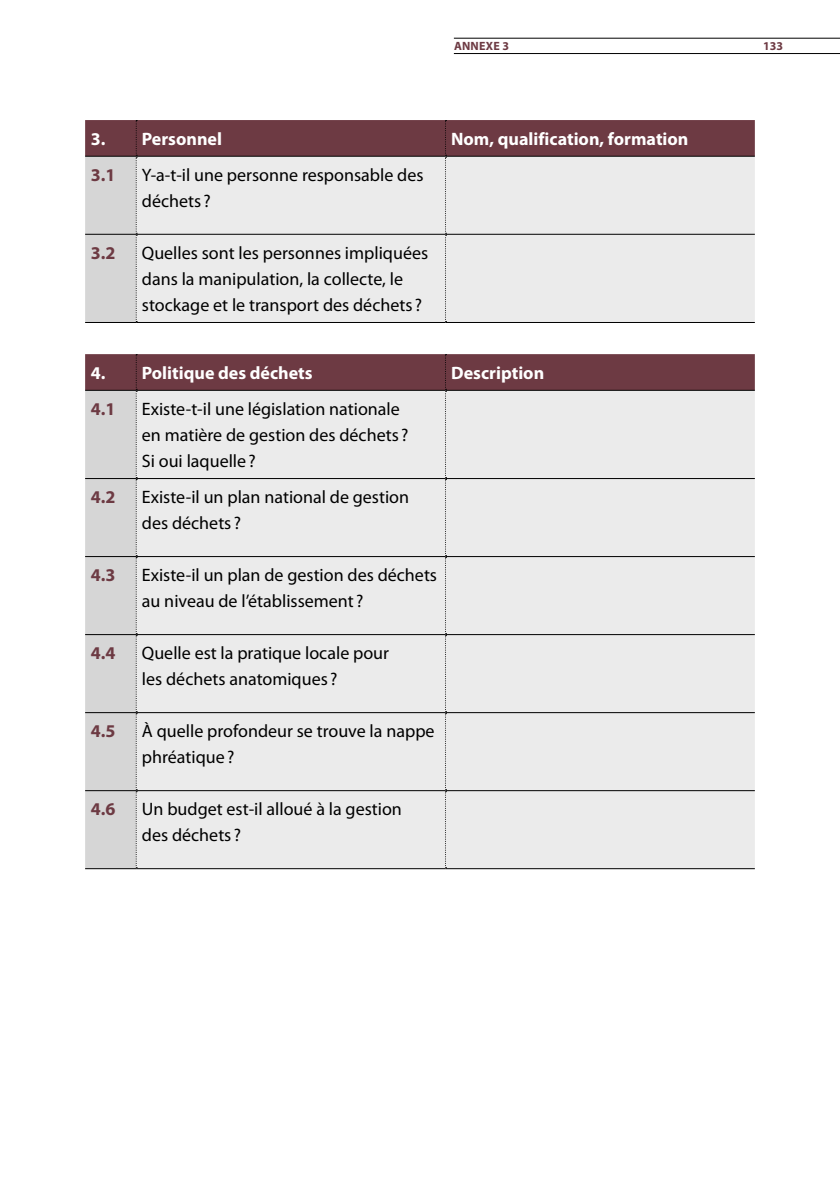
<style>
.page{position:relative;width:840px;height:1191px;background:#fff}
.page>*{position:absolute;margin:0;border:0;box-sizing:border-box;transform-origin:0 0}
.t1{font:18px/26px "Myriad Pro";color:#000}
.t2{font:700 18px "Myriad Pro";color:#fff}
.t3{font:700 18px "Myriad Pro";color:#6d3a43}
.t4{font:700 12px "Myriad Pro";letter-spacing:.02em;color:#6d3a43}
</style>
<div class="page">
<svg style="left:85px;top:120px;width:669px;height:202px;background:#d2c9ca"></svg>
<hr style="left:85px;top:234px;width:51px;height:1px;background:#000">
<hr style="left:136px;top:234px;width:309px;height:1px;background:#000">
<hr style="left:445px;top:234px;width:309px;height:1px;background:#000">
<hr style="left:85px;top:156px;width:51px;height:1px;background:#000">
<hr style="left:136px;top:156px;width:309px;height:1px;background:#000">
<hr style="left:445px;top:156px;width:309px;height:1px;background:#000">
<hr style="left:85px;top:322px;width:51px;height:1px;background:#000">
<hr style="left:136px;top:322px;width:309px;height:1px;background:#000">
<hr style="left:445px;top:322px;width:309px;height:1px;background:#000">
<svg style="left:85px;top:354px;width:669px;height:514px;background:#dfdcdc"></svg>
<hr style="left:85px;top:478px;width:51px;height:1px;background:#000">
<hr style="left:136px;top:478px;width:309px;height:1px;background:#000">
<hr style="left:445px;top:478px;width:309px;height:1px;background:#000">
<hr style="left:85px;top:556px;width:51px;height:1px;background:#000">
<hr style="left:136px;top:556px;width:309px;height:1px;background:#000">
<hr style="left:445px;top:556px;width:309px;height:1px;background:#000">
<hr style="left:85px;top:634px;width:51px;height:1px;background:#000">
<hr style="left:136px;top:634px;width:309px;height:1px;background:#000">
<hr style="left:445px;top:634px;width:309px;height:1px;background:#000">
<hr style="left:85px;top:712px;width:51px;height:1px;background:#000">
<hr style="left:136px;top:712px;width:309px;height:1px;background:#000">
<hr style="left:445px;top:712px;width:309px;height:1px;background:#000">
<hr style="left:85px;top:790px;width:51px;height:1px;background:#000">
<hr style="left:136px;top:790px;width:309px;height:1px;background:#000">
<hr style="left:445px;top:790px;width:309px;height:1px;background:#000">
<hr style="left:85px;top:390px;width:51px;height:1px;background:#000">
<hr style="left:136px;top:390px;width:309px;height:1px;background:#000">
<hr style="left:445px;top:390px;width:309px;height:1px;background:#000">
<hr style="left:85px;top:868px;width:51px;height:1px;background:#000">
<hr style="left:136px;top:868px;width:309px;height:1px;background:#000">
<hr style="left:445px;top:868px;width:309px;height:1px;background:#000">
<hr style="left:453px;top:38px;width:386px;height:1px;background:#000">
<hr style="left:453px;top:53px;width:386px;height:1px;background:#000">
<p class="t4" style="left:453px;top:38px;width:57px">Annexe 3</p>
<p class="t4" style="left:762px;top:38px;width:21px">133</p>
<p class="t2" style="left:91px;top:127px;width:133px">3. Personnel</p>
<p class="t2" style="left:451px;top:127px;width:239px">Nom, qualification, formation</p>
<p class="t3" style="left:91px;top:163px;width:26px">3.1</p>
<p class="t1" style="left:142px;top:162px;width:283px">Y-a-t-il une personne responsable des déchets ?</p>
<p class="t3" style="left:91px;top:241px;width:26px">3.2</p>
<p class="t1" style="left:142px;top:240px;width:288px">Quelles sont les personnes impliquées dans la manipulation, la collecte, le stockage et le transport des déchets ?</p>
<p class="t2" style="left:91px;top:361px;width:223px">4. Politique des déchets</p>
<p class="t2" style="left:451px;top:361px;width:94px">Description</p>
<p class="t3" style="left:91px;top:397px;width:26px">4.1</p>
<p class="t1" style="left:142px;top:396px;width:268px">Existe-t-il une législation nationale en matière de gestion des déchets ?<br>Si oui laquelle?</p>
<p class="t3" style="left:91px;top:485px;width:26px">4.2</p>
<p class="t1" style="left:142px;top:484px;width:269px">Existe-il un plan national de gestion des déchets ?</p>
<p class="t3" style="left:91px;top:563px;width:26px">4.3</p>
<p class="t1" style="left:142px;top:562px;width:296px">Existe-il un plan de gestion des déchets au niveau de l’établissement ?</p>
<p class="t3" style="left:91px;top:641px;width:26px">4.4</p>
<p class="t1" style="left:142px;top:640px;width:248px">Quelle est la pratique locale pour les déchets anatomiques ?</p>
<p class="t3" style="left:91px;top:719px;width:26px">4.5</p>
<p class="t1" style="left:142px;top:718px;width:294px">À quelle profondeur se trouve la nappe phréatique?</p>
<p class="t3" style="left:91px;top:797px;width:26px">4.6</p>
<p class="t1" style="left:142px;top:796px;width:261px">Un budget est-il alloué à la gestion des déchets ?</p>
</div>
